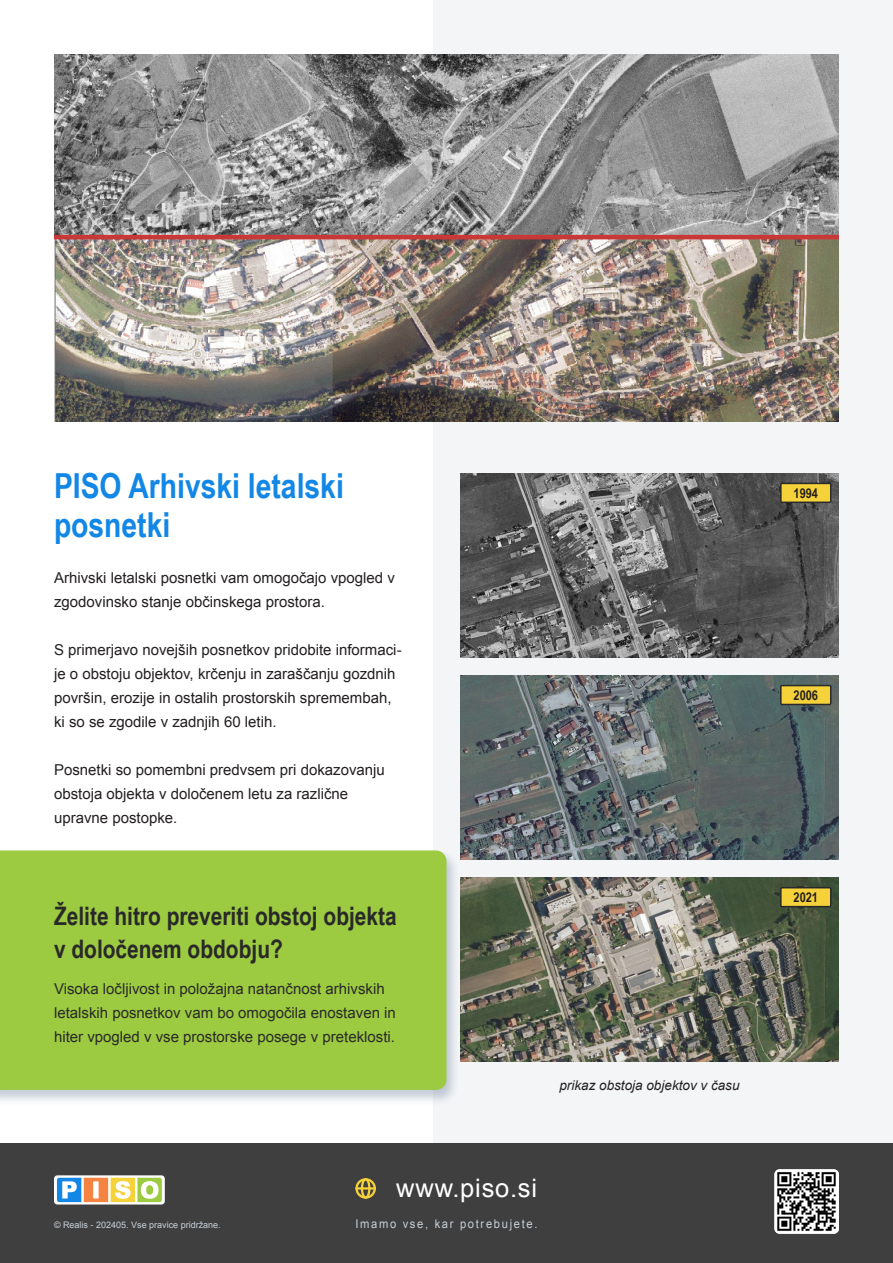
<style>
.page{position:relative;width:893px;height:1263px;background:#fff}
.page>*{position:absolute;margin:0;border:0;box-sizing:border-box;transform-origin:0 0}
.MAIN_title{font:700 34.5px/39px "Arial Narrow";color:#1287e5}
.SUB_title{font:700 25.5px/33px "Arial Narrow";color:#292929}
.BASE_style{font:25.5px "Arial";letter-spacing:.03em;color:#fff}
.t1{font:15px/24px "Arial";color:#231f20}
.t2{font:15px/24px "Arial";color:#292929}
.t3{font:italic 13.5px "Arial";color:#231f20}
.t4{font:700 13.5px "Arial Narrow";color:#231f20}
.NAME_description{font:12px "Arial";letter-spacing:.15em;color:#c7d0d8;scale:.93 1}
.t5{font:9px "Arial";color:#c7d0d8}
</style>
<div class="page">
<div style="left:433px;top:0;width:460px;height:1263px;background:#f3f5f7"></div>
<div style="left:0;top:1144px;width:893px;height:119px;background:#3f3f3f"></div>
<svg style="left:54px;top:1175px;width:111px;height:29px"></svg>
<svg style="left:57px;top:1178px;width:105px;height:24px;background:#c5c399"></svg>
<svg style="left:355px;top:1178px;width:21px;height:21px"></svg>
<hr style="left:355px;top:1187px;width:21px;height:2px;background:#f5d13a">
<img style="left:774px;top:1169px;width:65px;height:65px">
<img style="left:54px;top:54px;width:785px;height:181px">
<img style="left:54px;top:239px;width:785px;height:183px">
<hr style="left:54px;top:235px;width:785px;height:4px;background:#c93737">
<div style="left:0;top:849px;width:460px;height:257px;background:#173560;opacity:.25"></div>
<div style="left:0;top:850px;width:446px;height:240px;background:#9cca41"></div>
<img style="left:460px;top:474px;width:379px;height:183px">
<img style="left:460px;top:676px;width:379px;height:184px">
<img style="left:460px;top:878px;width:379px;height:184px">
<div style="left:781px;top:483px;width:50px;height:19px;background:#f5d13a"></div>
<div style="left:780px;top:483px;width:51px;height:20px;border:2px solid #292929"></div>
<div style="left:781px;top:685px;width:50px;height:19px;background:#f5d13a"></div>
<div style="left:780px;top:685px;width:51px;height:20px;border:2px solid #292929"></div>
<div style="left:781px;top:888px;width:50px;height:19px;background:#f5d13a"></div>
<div style="left:780px;top:887px;width:51px;height:20px;border:2px solid #292929"></div>
<p class="MAIN_title" style="left:54px;top:465px;width:291px">PISO Arhivski letalski posnetki</p>
<p class="t1" style="left:54px;top:566px;width:342px">Arhivski letalski posnetki vam omogočajo vpogled v zgodovinsko stanje občinskega prostora.</p>
<p class="t1" style="left:54px;top:638px;width:349px">S primerjavo novejših posnetkov pridobite informaci&shy;je o obstoju objektov, krčenju in zaraščanju gozdnih površin, erozije in ostalih prostorskih spremembah, ki so se zgodile v zadnjih 60 letih.</p>
<p class="t1" style="left:54px;top:758px;width:332px">Posnetki so pomembni predvsem pri dokazovanju obstoja objekta v določenem letu za različne upravne postopke.</p>
<p class="SUB_title" style="left:54px;top:898px;width:344px">Želite hitro preveriti obstoj objekta v določenem obdobju?</p>
<p class="t2" style="left:54px;top:977px;width:332px">Visoka ločljivost in položajna natančnost arhivskih</p>
<p class="t2" style="left:54px;top:1001px;width:343px">letalskih posnetkov vam bo omogočila enostaven in hiter vpogled v vse prostorske posege v preteklosti.</p>
<p class="t3" style="left:559px;top:1076px;width:182px">prikaz obstoja objektov v času</p>
<p class="BASE_style" style="left:396px;top:1171px;width:142px">www.piso.si</p>
<p class="t5" style="left:54px;top:1219px;width:168px">© Realis - 202405. Vse pravice pridržane.</p>
<p class="NAME_description" style="left:355px;top:1216px;width:197px">Imamo vse, kar potrebujete.</p>
<p class="t4" style="left:793px;top:483px;width:26px">1994</p>
<p class="t4" style="left:793px;top:685px;width:26px">2006</p>
<p class="t4" style="left:793px;top:887px;width:26px">2021</p>
</div>
